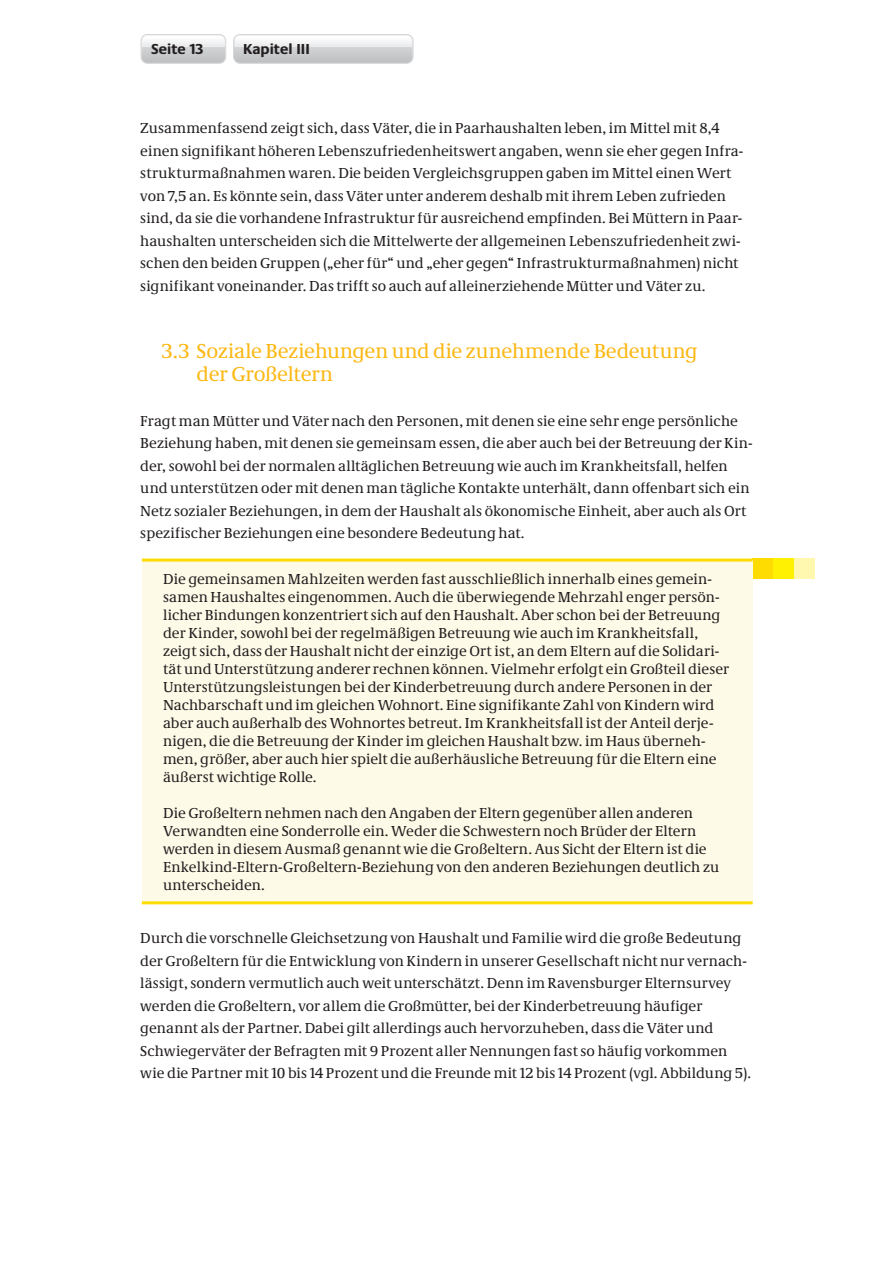
<style>
.page{position:relative;width:893px;height:1263px;background:#fff}
.page>*{position:absolute;margin:0;border:0;box-sizing:border-box;transform-origin:0 0}
.t1{font:21px/22.5px "Neue Demos";letter-spacing:-.005em;color:#fcb814}
.t2{font:15px/22.5px "Neue Demos";letter-spacing:.005em;color:#231f20}
.t3{font:700 15px "Neue Praxis";color:#231f20}
</style>
<div class="page">
<svg style="left:141px;top:34px;width:85px;height:30px;background:#d4d5d6"></svg>
<img style="left:142px;top:36px;width:83px;height:6px">
<svg style="left:233px;top:34px;width:181px;height:30px"></svg>
<div style="left:753px;top:559px;width:20px;height:20px;background:#ffdc01"></div>
<div style="left:773px;top:559px;width:21px;height:20px;background:#fff101"></div>
<div style="left:794px;top:559px;width:20px;height:20px;background:#fff8ae"></div>
<div style="left:142px;top:560px;width:611px;height:343px;background:#fefae8"></div>
<hr style="left:142px;top:558px;width:611px;height:3px;background:#ffdc01">
<hr style="left:142px;top:901px;width:611px;height:3px;background:#ffdc01">
<p class="t3" style="left:151px;top:39px;width:54px">Seite 13</p>
<p class="t3" style="left:243px;top:39px;width:68px">Kapitel III</p>
<p class="t2" style="left:140px;top:117px;width:604px">Zusammenfassend zeigt sich, dass Väter, die in Paarhaushalten leben, im Mittel mit 8,4 einen signifikant höheren Lebenszufriedenheitswert angaben, wenn sie eher gegen Infra&shy;strukturmaßnahmen waren. Die beiden Vergleichsgruppen gaben im Mittel einen Wert von 7,5 an. Es könnte sein, dass Väter unter anderem deshalb mit ihrem Leben zufrieden sind, da sie die vorhandene Infrastruktur für ausreichend empfinden. Bei Müttern in Paar&shy;haushalten unterscheiden sich die Mittelwerte der allgemeinen Lebenszufriedenheit zwi&shy;schen den beiden Gruppen („eher für“ und „eher gegen“ Infrastrukturmaßnahmen) nicht signifikant voneinander. Das trifft so auch auf alleinerziehende Mütter und Väter zu.</p>
<h2 class="t1" style="left:197px;top:340px;width:502px;text-indent:-35px">3.3 Soziale Beziehungen und die zunehmende Bedeutung der Großeltern</h2>
<p class="t2" style="left:140px;top:409px;width:614px">Fragt man Mütter und Väter nach den Personen, mit denen sie eine sehr enge persönliche Beziehung haben, mit denen sie gemeinsam essen, die aber auch bei der Betreuung der Kin&shy;der, sowohl bei der normalen alltäglichen Betreuung wie auch im Krankheitsfall, helfen und unterstützen oder mit denen man tägliche Kontakte unterhält, dann offenbart sich ein Netz sozialer Beziehungen, in dem der Haushalt als ökonomische Einheit, aber auch als Ort spezifischer Beziehungen eine besondere Bedeutung hat.</p>
<p class="t2" style="left:163px;top:570px;width:568px;line-height:18px">Die gemeinsamen Mahlzeiten werden fast ausschließlich innerhalb eines gemein&shy;samen Haushaltes eingenommen. Auch die überwiegende Mehrzahl enger persön&shy;licher Bindungen konzentriert sich auf den Haushalt. Aber schon bei der Betreuung der Kinder, sowohl bei der regelmäßigen Betreuung wie auch im Krankheitsfall, zeigt sich, dass der Haushalt nicht der einzige Ort ist, an dem Eltern auf die Solidari&shy;tät und Unterstützung anderer rechnen können. Vielmehr erfolgt ein Großteil dieser Unterstützungsleistungen bei der Kinderbetreuung durch andere Personen in der Nachbarschaft und im gleichen Wohnort. Eine signifikante Zahl von Kindern wird aber auch außerhalb des Wohnortes betreut. Im Krankheitsfall ist der Anteil derje&shy;nigen, die die Betreuung der Kinder im gleichen Haushalt bzw. im Haus überneh&shy;men, größer, aber auch hier spielt die außerhäusliche Betreuung für die Eltern eine äußerst wichtige Rolle.</p>
<p class="t2" style="left:163px;top:804px;width:558px;line-height:18px">Die Großeltern nehmen nach den Angaben der Eltern gegenüber allen anderen Verwandten eine Sonderrolle ein. Weder die Schwestern noch Brüder der Eltern werden in diesem Ausmaß genannt wie die Großeltern. Aus Sicht der Eltern ist die Enkelkind-Eltern-Großeltern-Beziehung von den anderen Beziehungen deutlich zu unterscheiden.</p>
<p class="t2" style="left:140px;top:927px;width:612px">Durch die vorschnelle Gleichsetzung von Haushalt und Familie wird die große Bedeutung der Großeltern für die Entwicklung von Kindern in unserer Gesellschaft nicht nur vernach&shy;lässigt, sondern vermutlich auch weit unterschätzt. Denn im Ravensburger Elternsurvey werden die Großeltern, vor allem die Großmütter, bei der Kinderbetreuung häufiger genannt als der Partner. Dabei gilt allerdings auch hervorzuheben, dass die Väter und Schwiegerväter der Befragten mit 9 Prozent aller Nennungen fast so häufig vorkommen wie die Partner mit 10 bis 14 Prozent und die Freunde mit 12 bis 14 Prozent (vgl. Abbildung 5).</p>
</div>
